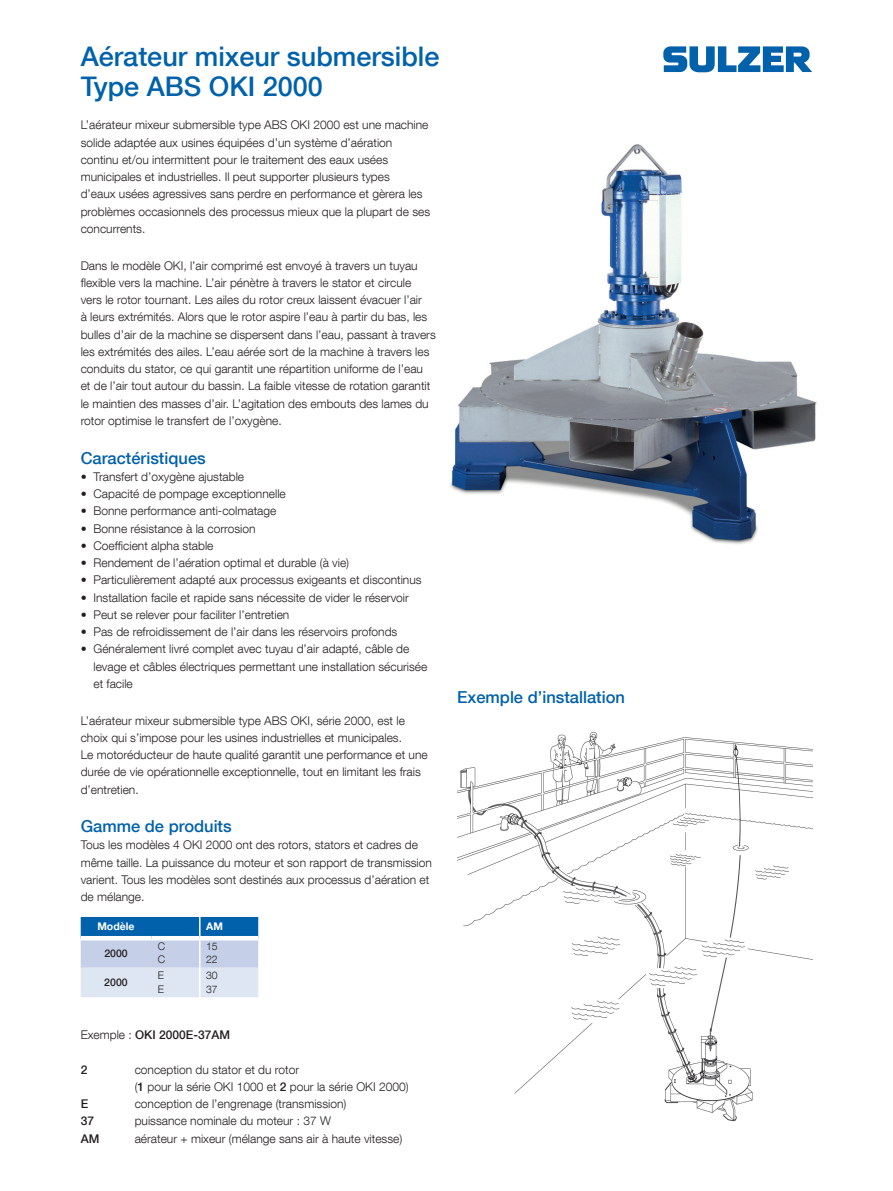
<style>
.page{position:relative;width:893px;height:1191px;background:#fff}
.page>*{position:absolute;margin:0;border:0;box-sizing:border-box;transform-origin:0 0}
.t1{font:500 27px/30px "Helvetica Neue LT Com";color:#0161aa}
.t2{font:500 16.5px "Helvetica Neue LT Com";color:#0161aa}
.t3{font:300 12px/17.2px "Helvetica Neue LT Com";color:#231f20}
.t4{font:500 12px "Helvetica Neue LT Com";color:#231f20}
.t5{font:300 10.5px/13.5px "Helvetica Neue LT Com";color:#231f20}
.t6{font:700 10.5px "Helvetica Neue LT Com";color:#fff}
.t7{font:500 10.5px "Helvetica Neue LT Com";color:#231f20}
.s1{font-weight:300}
.s2{font-weight:500}
</style>
<div class="page">
<svg style="left:81px;top:917px;width:177px;height:80px;background:#9ebddc"></svg>
<hr style="left:151px;top:936px;width:49px;height:4px;background:#fff">
<hr style="left:200px;top:936px;width:58px;height:4px;background:#fff">
<hr style="left:81px;top:936px;width:70px;height:4px;background:#fff">
<svg style="left:663px;top:46px;width:149px;height:26px"></svg>
<img style="left:450px;top:144px;width:367px;height:400px">
<img style="left:457px;top:732px;width:355px;height:390px">
<h1 class="t1" style="left:81px;top:41px;width:360px">Aérateur mixeur submersible<br>Type ABS OKI 2000</h1>
<p class="t3" style="left:81px;top:116px;width:351px">L’aérateur mixeur submersible type ABS OKI 2000 est une machine solide adaptée aux usines équipées d’un système d’aération continu et/ou intermittent pour le traitement des eaux usées municipales et industrielles. Il peut supporter plusieurs types<br>d’eaux usées agressives sans perdre en performance et gèrera les problèmes occasionnels des processus mieux que la plupart de ses concurrents.</p>
<p class="t3" style="left:81px;top:256px;width:357px">Dans le modèle OKI, l’air comprimé est envoyé à travers un tuyau flexible vers la machine. L’air pénètre à travers le stator et circule<br>vers le rotor tournant. Les ailes du rotor creux laissent évacuer l’air<br>à leurs extrémités. Alors que le rotor aspire l’eau à partir du bas, les bulles d’air de la machine se dispersent dans l’eau, passant à travers les extrémités des ailes. L’eau aérée sort de la machine à travers les conduits du stator, ce qui garantit une répartition uniforme de l’eau<br>et de l’air tout autour du bassin. La faible vitesse de rotation garantit le maintien des masses d’air. L’agitation des embouts des lames du rotor optimise le transfert de l’oxygène.</p>
<h2 class="t2" style="left:81px;top:448px;width:127px">Caractéristiques</h2>
<p class="t3" style="left:81px;top:467px;width:165px">• Transfert d’oxygène ajustable</p>
<p class="t3" style="left:81px;top:485px;width:207px">• Capacité de pompage exceptionnelle</p>
<p class="t3" style="left:81px;top:502px;width:197px">• Bonne performance anti-colmatage</p>
<p class="t3" style="left:81px;top:519px;width:176px">• Bonne résistance à la corrosion</p>
<p class="t3" style="left:81px;top:536px;width:134px">• Coefficient alpha stable</p>
<p class="t3" style="left:81px;top:554px;width:270px">• Rendement de l’aération optimal et durable (à vie)</p>
<p class="t3" style="left:81px;top:571px;width:342px">• Particulièrement adapté aux processus exigeants et discontinus</p>
<p class="t3" style="left:81px;top:588px;width:330px">• Installation facile et rapide sans nécessite de vider le réservoir</p>
<p class="t3" style="left:81px;top:605px;width:210px">• Peut se relever pour faciliter l’entretien</p>
<p class="t3" style="left:81px;top:623px;width:318px">• Pas de refroidissement de l’air dans les réservoirs profonds</p>
<p class="t3" style="left:93px;top:640px;width:335px;text-indent:-13px">• Généralement livré complet avec tuyau d’air adapté, câble de levage et câbles électriques permettant une installation sécurisée et facile</p>
<p class="t3" style="left:81px;top:711px;width:349px">L’aérateur mixeur submersible type ABS OKI, série 2000, est le choix qui s’impose pour les usines industrielles et municipales.<br>Le motoréducteur de haute qualité garantit une performance et une durée de vie opérationnelle exceptionnelle, tout en limitant les frais d’entretien.</p>
<h2 class="t2" style="left:81px;top:816px;width:152px">Gamme de produits</h2>
<p class="t3" style="left:81px;top:836px;width:353px">Tous les modèles 4 OKI 2000 ont des rotors, stators et cadres de même taille. La puissance du moteur et son rapport de transmission varient. Tous les modèles sont destinés aux processus d’aération et de mélange.</p>
<p class="t6" style="left:97px;top:919px;width:39px">Modèle</p>
<p class="t6" style="left:206px;top:919px;width:18px">AM</p>
<p class="t7" style="left:104px;top:946px;width:25px">2000</p>
<p class="t5" style="left:158px;top:939px;width:9px">C<br>C</p>
<p class="t5" style="left:206px;top:939px;width:13px">15<br>22</p>
<p class="t7" style="left:104px;top:976px;width:25px">2000</p>
<p class="t5" style="left:158px;top:968px;width:8px">E<br>E</p>
<p class="t5" style="left:206px;top:968px;width:13px">30<br>37</p>
<p class="t4" style="left:81px;top:1027px;width:151px"><span class="s1">Exemple :</span> OKI 2000E-37AM</p>
<p class="t4" style="left:81px;top:1062px;width:8px">2</p>
<p class="t3" style="left:135px;top:1060px;width:275px">conception du stator et du rotor<br>(<span class="s2">1</span> pour la série OKI 1000 et <span class="s2">2</span> pour la série OKI 2000)</p>
<p class="t4" style="left:81px;top:1096px;width:9px">E</p>
<p class="t3" style="left:135px;top:1095px;width:213px">conception de l’engrenage (transmission)</p>
<p class="t4" style="left:81px;top:1114px;width:15px">37</p>
<p class="t3" style="left:135px;top:1112px;width:198px">puissance nominale du moteur : 37 W</p>
<p class="t4" style="left:81px;top:1131px;width:20px">AM</p>
<p class="t3" style="left:135px;top:1129px;width:269px">aérateur + mixeur (mélange sans air à haute vitesse)</p>
<h2 class="t2" style="left:457px;top:686px;width:169px">Exemple d’installation</h2>
</div>
